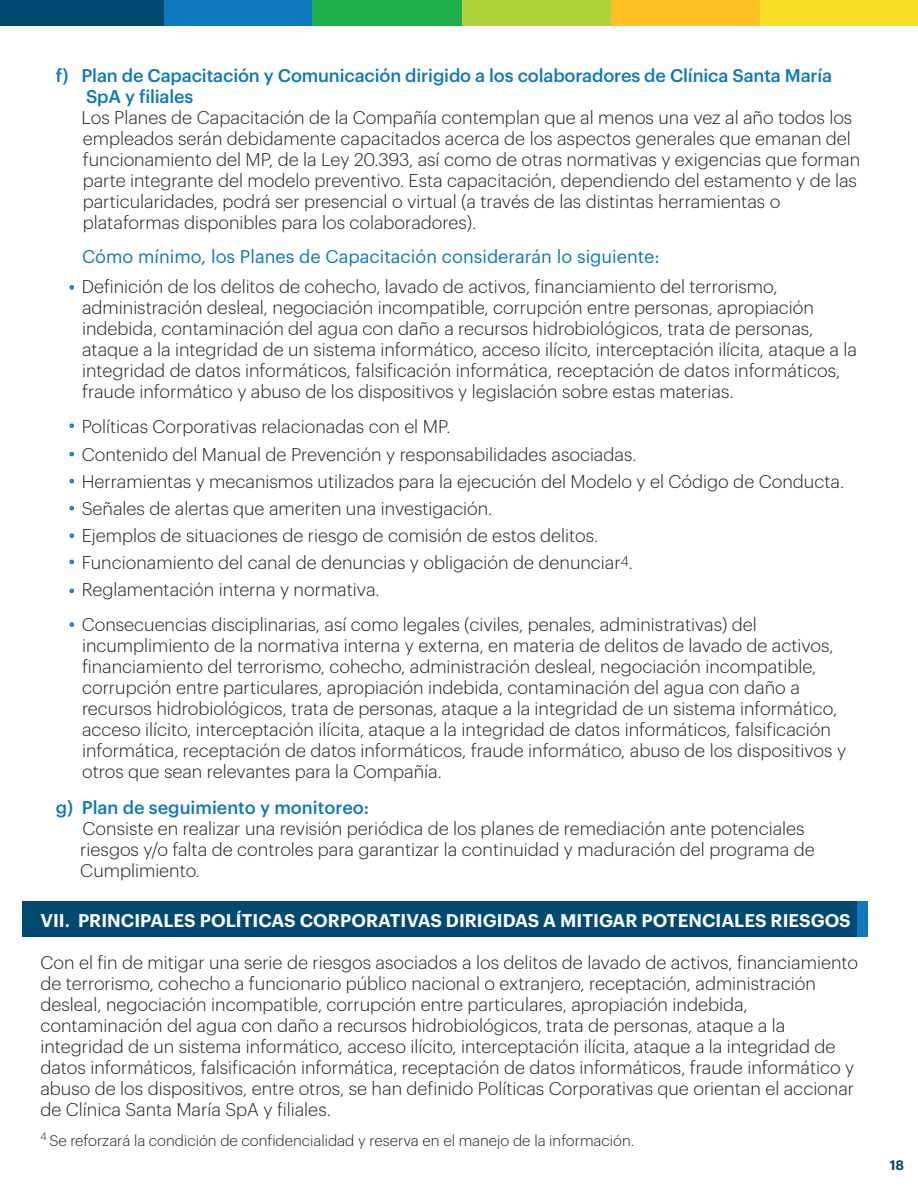
<style>
.page{position:relative;width:918px;height:1188px;background:#fff}
.page>*{position:absolute;margin:0;border:0;box-sizing:border-box;transform-origin:0 0}
.t1{font:300 18px/21px "Graphik";color:#231f20}
.t2{font:500 18px/21px "Graphik";letter-spacing:-.01em;color:#0e78bf}
.t3{font:600 18px "Graphik";color:#fff}
.t4{font:300 15px "Graphik";color:#231f20}
.t5{font:600 13.5px "Graphik";color:#004a72}
.s1{font-weight:400;color:#0e78bf}
.s2{color:#0e78bf}
</style>
<div class="page">
<div style="left:164px;top:0;width:149px;height:26px;background:#0e78bf"></div>
<div style="left:0;top:0;width:164px;height:26px;background:#004a72"></div>
<div style="left:313px;top:0;width:149px;height:26px;background:#20b04b"></div>
<div style="left:462px;top:0;width:149px;height:26px;background:#b0d139"></div>
<div style="left:611px;top:0;width:149px;height:26px;background:#fec125"></div>
<div style="left:760px;top:0;width:158px;height:26px;background:#f9de28"></div>
<svg style="left:70px;top:285px;width:4px;height:5px"></svg>
<svg style="left:70px;top:423px;width:4px;height:5px"></svg>
<svg style="left:70px;top:479px;width:4px;height:4px"></svg>
<svg style="left:70px;top:533px;width:4px;height:5px"></svg>
<svg style="left:70px;top:560px;width:4px;height:4px"></svg>
<svg style="left:70px;top:622px;width:4px;height:5px"></svg>
<svg style="left:70px;top:589px;width:4px;height:4px"></svg>
<svg style="left:70px;top:506px;width:4px;height:4px"></svg>
<svg style="left:70px;top:452px;width:4px;height:4px"></svg>
<div style="left:23px;top:902px;width:834px;height:35px;background:#004a72"></div>
<p class="t2" style="left:86px;top:63px;width:748px;text-indent:-30px">f) Plan de Capacitación y Comunicación dirigido a los colaboradores de Clínica Santa María<br>SpA y filiales</p>
<p class="t1" style="left:81px;top:105px;width:780px">Los Planes de Capacitación de la Compañía contemplan que al menos una vez al año todos los empleados serán debidamente capacitados acerca de los aspectos generales que emanan del funcionamiento del MP, de la Ley 20.393, así como de otras normativas y exigencias que forman parte integrante del modelo preventivo. Esta capacitación, dependiendo del estamento y de las particularidades, podrá ser presencial o virtual (a través de las distintas herramientas o plataformas disponibles para los colaboradores).</p>
<p class="t1" style="left:70px;top:240px;width:709px;line-height:30px;text-indent:12px"><span class="s1">Cómo mínimo, los Planes de Capacitación considerarán lo siguiente:<br></span><span class="s2">·</span> Definición de los delitos de cohecho, lavado de activos, financiamiento del terrorismo,</p>
<p class="t1" style="left:82px;top:296px;width:777px">administración desleal, negociación incompatible, corrupción entre personas, apropiación indebida, contaminación del agua con daño a recursos hidrobiológicos, trata de personas, ataque a la integridad de un sistema informático, acceso ilícito, interceptación ilícita, ataque a la integridad de datos informáticos, falsificación informática, receptación de datos informáticos, fraude informático y abuso de los dispositivos y legislación sobre estas materias.</p>
<p class="t1" style="left:70px;top:411px;width:776px;line-height:27.3px"><span class="s2">·</span> Políticas Corporativas relacionadas con el MP.<br><span class="s2">·</span> Contenido del Manual de Prevención y responsabilidades asociadas.<br><span class="s2">·</span> Herramientas y mecanismos utilizados para la ejecución del Modelo y el Código de Conducta. <span class="s2">·</span> Señales de alertas que ameriten una investigación.<br><span class="s2">·</span> Ejemplos de situaciones de riesgo de comisión de estos delitos.<br><span class="s2">·</span> Funcionamiento del canal de denuncias y obligación de denunciar<sup>4</sup>.<br><span class="s2">·</span> Reglamentación interna y normativa.</p>
<p class="t1" style="left:82px;top:612px;width:766px;text-indent:-12px"><span class="s2">·</span> Consecuencias disciplinarias, así como legales (civiles, penales, administrativas) del incumplimiento de la normativa interna y externa, en materia de delitos de lavado de activos, financiamiento del terrorismo, cohecho, administración desleal, negociación incompatible, corrupción entre particulares, apropiación indebida, contaminación del agua con daño a recursos hidrobiológicos, trata de personas, ataque a la integridad de un sistema informático, acceso ilícito, interceptación ilícita, ataque a la integridad de datos informáticos, falsificación informática, receptación de datos informáticos, fraude informático, abuso de los dispositivos y otros que sean relevantes para la Compañía.</p>
<p class="t2" style="left:56px;top:795px;width:315px">g) Plan de seguimiento y monitoreo:</p>
<p class="t1" style="left:80px;top:816px;width:736px">Consiste en realizar una revisión periódica de los planes de remediación ante potenciales riesgos y/o falta de controles para garantizar la continuidad y maduración del programa de<br>Cumplimiento.</p>
<p class="t3" style="left:40px;top:907px;width:812px">VII. PRINCIPALES POLÍTICAS CORPORATIVAS DIRIGIDAS A MITIGAR POTENCIALES RIESGOS</p>
<p class="t1" style="left:40px;top:951px;width:819px">Con el fin de mitigar una serie de riesgos asociados a los delitos de lavado de activos, financiamiento de terrorismo, cohecho a funcionario público nacional o extranjero, receptación, administración desleal, negociación incompatible, corrupción entre particulares, apropiación indebida, contaminación del agua con daño a recursos hidrobiológicos, trata de personas, ataque a la integridad de un sistema informático, acceso ilícito, interceptación ilícita, ataque a la integridad de datos informáticos, falsificación informática, receptación de datos informáticos, fraude informático y abuso de los dispositivos, entre otros, se han definido Políticas Corporativas que orientan el accionar de Clínica Santa María SpA y filiales.</p>
<p class="t4" style="left:41px;top:1129px;width:595px"><sup>4</sup> Se reforzará la condición de confidencialidad y reserva en el manejo de la información.</p>
<p class="t5" style="left:890px;top:1155px;width:16px">18</p>
</div>
